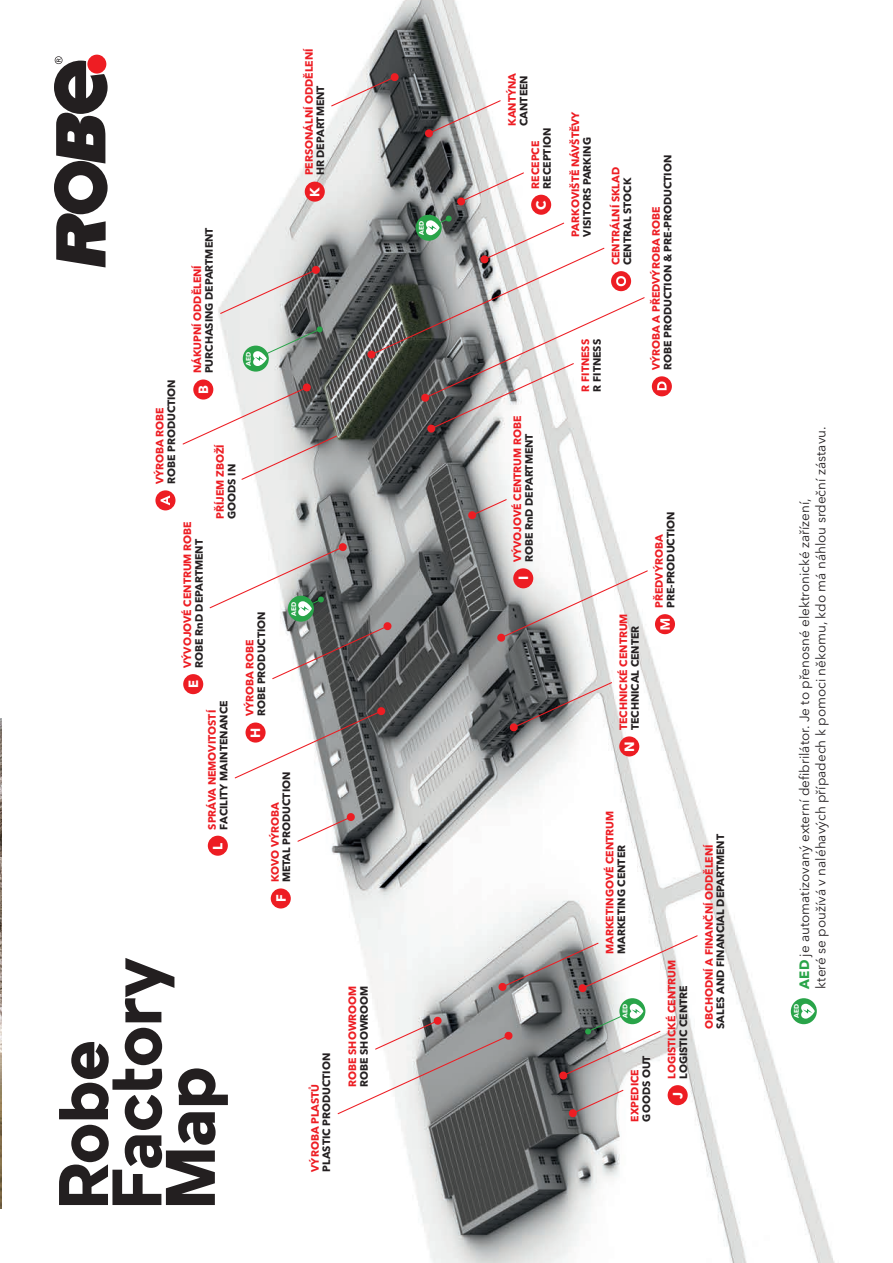
<style>
.page{position:relative;width:893px;height:1263px;background:#fff}
.page>*{position:absolute;margin:0;border:0;box-sizing:border-box;transform-origin:0 0}
.t1{font:800 72px/53.4px "Mollen";color:#231f20}
.t2{font:13.5px/16.2px "Avenir Next LT Pro";color:#231f20}
.t3{font:700 13.35px "Avenir Next LT Pro";color:#fff}
.t4{font:700 10.5px "Avenir Next LT Pro";color:#231f20}
.t5{font:700 10.5px "Avenir Next LT Pro";color:#ed1d23}
.t6{font:700 6.6px "Avenir Next LT Pro";color:#fff}
.s1{font-weight:700;color:#29a449}
</style>
<div class="page">
<img style="left:0;top:719px;width:1px;height:490px">
<img style="left:155px;top:0;width:680px;height:1263px">
<svg style="left:568px;top:1089px;width:56px;height:29px;background:#b6aaab"></svg>
<div style="left:668px;top:1085px;width:20px;height:20px;background:#ed1d23;border-radius:50%"></div>
<div style="left:619px;top:736px;width:20px;height:20px;background:#ed1d23;border-radius:50%"></div>
<div style="left:531px;top:195px;width:20px;height:20px;background:#ed1d23;border-radius:50%"></div>
<div style="left:305px;top:182px;width:20px;height:20px;background:#ed1d23;border-radius:50%"></div>
<svg style="left:193px;top:379px;width:20px;height:21px"></svg>
<div style="left:155px;top:490px;width:20px;height:20px;background:#ed1d23;border-radius:50%"></div>
<svg style="left:161px;top:495px;width:9px;height:10px"></svg>
<svg style="left:655px;top:614px;width:20px;height:20px"></svg>
<svg style="left:660px;top:619px;width:10px;height:10px"></svg>
<div style="left:652px;top:376px;width:20px;height:20px;background:#ed1d23;border-radius:50%"></div>
<svg style="left:657px;top:381px;width:10px;height:9px"></svg>
<div style="left:183px;top:674px;width:20px;height:20px;background:#ed1d23;border-radius:50%"></div>
<div style="left:271px;top:888px;width:20px;height:20px;background:#ed1d23;border-radius:50%"></div>
<div style="left:208px;top:836px;width:20px;height:20px;background:#ed1d23;border-radius:50%"></div>
<svg style="left:498px;top:934px;width:201px;height:59px"></svg>
<svg style="left:330px;top:73px;width:69px;height:34px"></svg>
<svg style="left:215px;top:265px;width:105px;height:50px;background:#c8c3c2"></svg>
<svg style="left:457px;top:172px;width:68px;height:34px"></svg>
<svg style="left:271px;top:622px;width:121px;height:58px"></svg>
<svg style="left:337px;top:1016px;width:176px;height:99px"></svg>
<svg style="left:234px;top:706px;width:152px;height:73px"></svg>
<svg style="left:509px;top:681px;width:104px;height:51px"></svg>
<svg style="left:424px;top:99px;width:78px;height:39px"></svg>
<svg style="left:297px;top:812px;width:58px;height:31px"></svg>
<svg style="left:468px;top:498px;width:40px;height:22px"></svg>
<svg style="left:497px;top:569px;width:152px;height:73px"></svg>
<svg style="left:182px;top:383px;width:155px;height:98px"></svg>
<div style="left:288px;top:596px;width:26px;height:26px;background:#29a449;border-radius:13px"></div>
<svg style="left:209px;top:542px;width:138px;height:74px"></svg>
<svg style="left:367px;top:215px;width:279px;height:218px"></svg>
<svg style="left:619px;top:998px;width:26px;height:26px"></svg>
<svg style="left:559px;top:1004px;width:102px;height:76px"></svg>
<div style="left:243px;top:346px;width:26px;height:26px;background:#29a449;border-radius:50%"></div>
<svg style="left:250px;top:326px;width:73px;height:40px;background:#9eaca3"></svg>
<div style="left:791px;top:998px;width:26px;height:26px;background:#29a449;border-radius:50%"></div>
<svg style="left:801px;top:1004px;width:14px;height:15px"></svg>
<div style="left:87px;top:55px;width:19px;height:19px;background:#ee1d23;border-radius:50%"></div>
<svg style="left:54px;top:56px;width:54px;height:211px"></svg>
<p class="t5" style="left:303px;top:175px;width:129px;rotate:-90deg">PERSONÁLNÍ ODDĚLENÍ</p>
<p class="t4" style="left:314px;top:175px;width:92px;rotate:-90deg">HR DEPARTMENT</p>
<p class="t3" style="left:307px;top:197px;width:11px;rotate:-90deg">K</p>
<p class="t4" style="left:165px;top:484px;width:107px;rotate:-90deg">ROBE PRODUCTION</p>
<p class="t5" style="left:153px;top:484px;width:79px;rotate:-90deg">VÝROBA ROBE</p>
<p class="t4" style="left:203px;top:373px;width:147px;rotate:-90deg">PURCHASING DEPARTMENT</p>
<p class="t3" style="left:195px;top:394px;width:10px;rotate:-90deg">B</p>
<p class="t5" style="left:191px;top:373px;width:110px;rotate:-90deg">NÁKUPNÍ ODDĚLENÍ</p>
<p class="t5" style="left:214px;top:519px;width:76px;rotate:-90deg">PŘÍJEM ZBOŽÍ</p>
<p class="t4" style="left:225px;top:519px;width:56px;rotate:-90deg">GOODS IN</p>
<p class="t5" style="left:181px;top:668px;width:148px;rotate:-90deg">VÝVOJOVÉ CENTRUM ROBE</p>
<p class="t4" style="left:193px;top:668px;width:130px;rotate:-90deg">ROBE RnD DEPARTMENT</p>
<p class="t3" style="left:185px;top:688px;width:10px;rotate:-90deg">E</p>
<p class="t5" style="left:206px;top:829px;width:121px;rotate:-90deg">SPRÁVA NEMOVITOSTÍ</p>
<p class="t4" style="left:217px;top:829px;width:131px;rotate:-90deg">FACILITY MAINTENANCE</p>
<p class="t3" style="left:210px;top:849px;width:8px;rotate:-90deg">L</p>
<p class="t6" style="left:245px;top:366px;width:15px;rotate:-90deg">AED</p>
<p class="t4" style="left:255px;top:716px;width:107px;rotate:-90deg">ROBE PRODUCTION</p>
<p class="t3" style="left:247px;top:738px;width:12px;rotate:-90deg">H</p>
<p class="t5" style="left:243px;top:716px;width:79px;rotate:-90deg">VÝROBA ROBE</p>
<p class="t6" style="left:290px;top:616px;width:15px;rotate:-90deg">AED</p>
<p class="t4" style="left:280px;top:882px;width:112px;rotate:-90deg">METAL PRODUCTION</p>
<p class="t3" style="left:273px;top:902px;width:9px;rotate:-90deg">F</p>
<p class="t5" style="left:269px;top:882px;width:82px;rotate:-90deg">KOVO VÝROBA</p>
<h1 class="t1" style="left:56px;top:1209px;width:253px;rotate:-90deg">Robe<br>Factory<br>Map</h1>
<p class="t4" style="left:320px;top:1172px;width:120px;rotate:-90deg">PLASTIC PRODUCTION</p>
<p class="t5" style="left:309px;top:1172px;width:89px;rotate:-90deg">VÝROBA PLASTŮ</p>
<p class="t5" style="left:346px;top:1087px;width:103px;rotate:-90deg">ROBE SHOWROOM</p>
<p class="t4" style="left:358px;top:1087px;width:103px;rotate:-90deg">ROBE SHOWROOM</p>
<p class="t6" style="left:417px;top:235px;width:15px;rotate:-90deg">AED</p>
<p class="t5" style="left:506px;top:126px;width:55px;rotate:-90deg">KANTÝNA</p>
<p class="t4" style="left:517px;top:126px;width:52px;rotate:-90deg">CANTEEN</p>
<p class="t4" style="left:541px;top:189px;width:62px;rotate:-90deg">RECEPTION</p>
<p class="t3" style="left:533px;top:210px;width:11px;rotate:-90deg">C</p>
<p class="t5" style="left:529px;top:189px;width:49px;rotate:-90deg">RECEPCE</p>
<p class="t5" style="left:511px;top:562px;width:148px;rotate:-90deg">VÝVOJOVÉ CENTRUM ROBE</p>
<p class="t4" style="left:523px;top:562px;width:130px;rotate:-90deg">ROBE RnD DEPARTMENT</p>
<p class="t3" style="left:515px;top:580px;width:6px;rotate:-90deg">I</p>
<p class="t5" style="left:569px;top:237px;width:127px;rotate:-90deg">PARKOVIŠTĚ NÁVŠTĚVY</p>
<p class="t4" style="left:581px;top:237px;width:101px;rotate:-90deg">VISITORS PARKING</p>
<p class="t5" style="left:609px;top:265px;width:100px;rotate:-90deg">CENTRÁLNÍ SKLAD</p>
<p class="t4" style="left:621px;top:265px;width:89px;rotate:-90deg">CENTRAL STOCK</p>
<p class="t5" style="left:579px;top:392px;width:54px;rotate:-90deg">R FITNESS</p>
<p class="t4" style="left:591px;top:392px;width:54px;rotate:-90deg">R FITNESS</p>
<p class="t4" style="left:661px;top:370px;width:217px;rotate:-90deg">ROBE PRODUCTION &amp; PRE-PRODUCTION</p>
<p class="t5" style="left:650px;top:370px;width:165px;rotate:-90deg">VÝROBA A PŘEDVÝROBA ROBE</p>
<p class="t5" style="left:617px;top:730px;width:118px;rotate:-90deg">TECHNICKÉ CENTRUM</p>
<p class="t4" style="left:629px;top:730px;width:106px;rotate:-90deg">TECHNICAL CENTER</p>
<p class="t3" style="left:621px;top:752px;width:12px;rotate:-90deg">N</p>
<p class="t4" style="left:664px;top:608px;width:98px;rotate:-90deg">PRE-PRODUCTION</p>
<p class="t5" style="left:653px;top:608px;width:75px;rotate:-90deg">PŘEDVÝROBA</p>
<p class="t5" style="left:603px;top:954px;width:145px;rotate:-90deg">MARKETINGOVÉ CENTRUM</p>
<p class="t4" style="left:615px;top:954px;width:111px;rotate:-90deg">MARKETING CENTER</p>
<p class="t6" style="left:621px;top:1018px;width:15px;rotate:-90deg">AED</p>
<p class="t4" style="left:640px;top:1121px;width:68px;rotate:-90deg">GOODS OUT</p>
<p class="t5" style="left:628px;top:1121px;width:54px;rotate:-90deg">EXPEDICE</p>
<p class="t5" style="left:665px;top:1079px;width:120px;rotate:-90deg">LOGISTICKÉ CENTRUM</p>
<p class="t4" style="left:677px;top:1079px;width:95px;rotate:-90deg">LOGISTIC CENTRE</p>
<p class="t3" style="left:670px;top:1099px;width:9px;rotate:-90deg">J</p>
<p class="t5" style="left:702px;top:1029px;width:186px;rotate:-90deg">OBCHODNÍ A FINANČNÍ ODDĚLENÍ</p>
<p class="t4" style="left:714px;top:1029px;width:196px;rotate:-90deg">SALES AND FINANCIAL DEPARTMENT</p>
<p class="t2" style="left:796px;top:988px;width:563px;rotate:-90deg"><span class="s1">AED</span> je automatizovaný externí defibrilátor. Je to přenosné elektronické zařízení,<br>které se používá v naléhavých případech k pomoci někomu, kdo má náhlou srdeční zástavu.</p>
<p class="t6" style="left:793px;top:1018px;width:15px;rotate:-90deg">AED</p>
</div>
